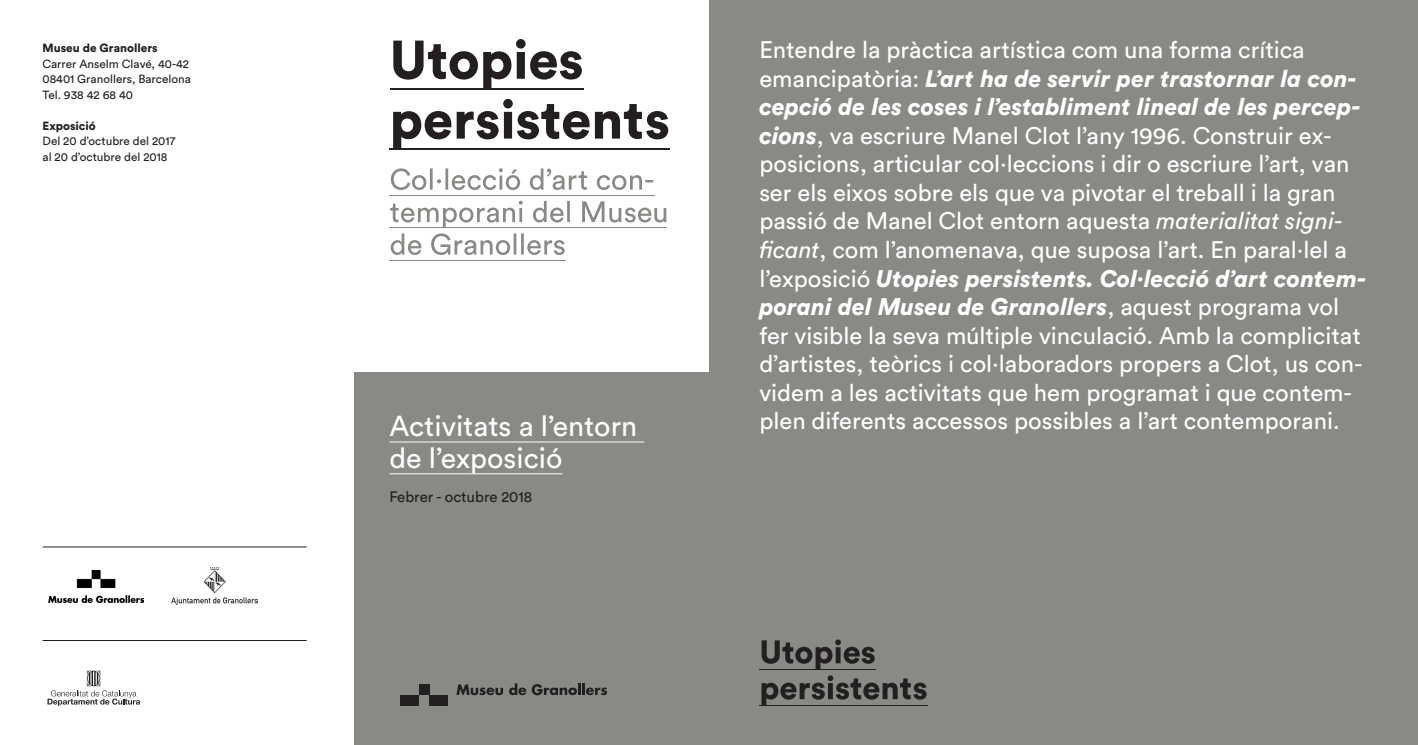
<style>
.page{position:relative;width:1418px;height:745px;background:#fff}
.page>*{position:absolute;margin:0;border:0;box-sizing:border-box;transform-origin:0 0}
.t1{font:28.62px "Circular Std";color:#fff}
.t2{font:23.75px/28.5px "Circular Std";color:#fff}
.t3{font:15px "Circular Std";color:#231f20}
.t4{font:11.75px/15.5px "Circular Std";color:#231f20}
.t5{font:900 11.75px "Circular Std";color:#231f20}
.s1{font-weight:900;font-style:italic}
.s2{font-style:italic}
</style>
<div class="page">
<div style="left:709px;top:0;width:708px;height:744px;background:#878a85"></div>
<div style="left:354px;top:372px;width:371px;height:372px;background:#878a85"></div>
<hr style="left:389px;top:441px;width:255px;height:1px;background:#fff">
<hr style="left:389px;top:473px;width:173px;height:1px;background:#fff">
<img style="left:49px;top:570px;width:95px;height:32px">
<img style="left:171px;top:567px;width:87px;height:37px">
<svg style="left:47px;top:670px;width:93px;height:35px"></svg>
<hr style="left:43px;top:640px;width:263px;height:1px;background:#231f20">
<hr style="left:43px;top:546px;width:263px;height:1px;background:#231f20">
<div style="left:419px;top:683px;width:10px;height:11px;background:#231f20"></div>
<div style="left:430px;top:694px;width:18px;height:11px;background:#231f20"></div>
<div style="left:400px;top:694px;width:19px;height:11px;background:#231f20"></div>
<svg style="left:456px;top:684px;width:47px;height:10px"></svg>
<svg style="left:509px;top:683px;width:98px;height:11px"></svg>
<svg style="left:393px;top:99px;width:275px;height:49px"></svg>
<svg style="left:393px;top:39px;width:189px;height:49px"></svg>
<svg style="left:391px;top:233px;width:173px;height:22px"></svg>
<svg style="left:390px;top:200px;width:276px;height:27px"></svg>
<svg style="left:391px;top:168px;width:262px;height:22px"></svg>
<hr style="left:389px;top:88px;width:194px;height:2px;background:#231f20">
<hr style="left:389px;top:148px;width:281px;height:2px;background:#231f20">
<hr style="left:389px;top:195px;width:265px;height:1px;background:#878a85">
<hr style="left:389px;top:227px;width:278px;height:1px;background:#878a85">
<hr style="left:390px;top:260px;width:176px;height:1px;background:#878a85">
<svg style="left:761px;top:675px;width:165px;height:29px"></svg>
<svg style="left:761px;top:639px;width:113px;height:29px"></svg>
<hr style="left:759px;top:668px;width:116px;height:1px;background:#231f20">
<hr style="left:759px;top:704px;width:168px;height:1px;background:#231f20">
<p class="t5" style="left:43px;top:40px;width:117px">Museu de Granollers</p>
<p class="t4" style="left:43px;top:55px;width:150px">Carrer Anselm Clavé, 40-42<br>08401 Granollers, Barcelona<br>Tel. 938 42 68 40</p>
<p class="t5" style="left:43px;top:117px;width:55px">Exposició</p>
<p class="t4" style="left:43px;top:133px;width:134px">Del 20 d’octubre del 2017 al 20 d’octubre del 2018</p>
<p class="t2" style="left:759px;top:35px;width:608px">Entendre la pràctica artística com una forma crítica emancipatòria: <span class="s1">L’art ha de servir per trastornar la con&shy;cepció de les coses i l’establiment lineal de les percep&shy;cions</span>, va escriure Manel Clot l’any 1996. Construir ex&shy;posicions, articular col·leccions i dir o escriure l’art, van ser els eixos sobre els que va pivotar el treball i la gran passió de Manel Clot entorn aquesta <span class="s2">materialitat signi&shy;ficant</span>, com l’anomenava, que suposa l’art. En paral·lel a l’exposició <span class="s1">Utopies persistents. Col·lecció d’art contem&shy;porani del Museu de Granollers</span>, aquest programa vol fer visible la seva múltiple vinculació. Amb la complicitat d’artistes, teòrics i col·laboradors propers a Clot, us con&shy;videm a les activitats que hem programat i que contem-</p>
<p class="t1" style="left:389px;top:408px;width:249px">Activitats a l’entorn</p>
<p class="t2" style="left:759px;top:406px;width:582px">plen diferents accessos possibles a l’art contemporani.</p>
<p class="t1" style="left:389px;top:440px;width:174px">de l’exposició</p>
<p class="t3" style="left:389px;top:487px;width:144px">Febrer - octubre 2018</p>
</div>
